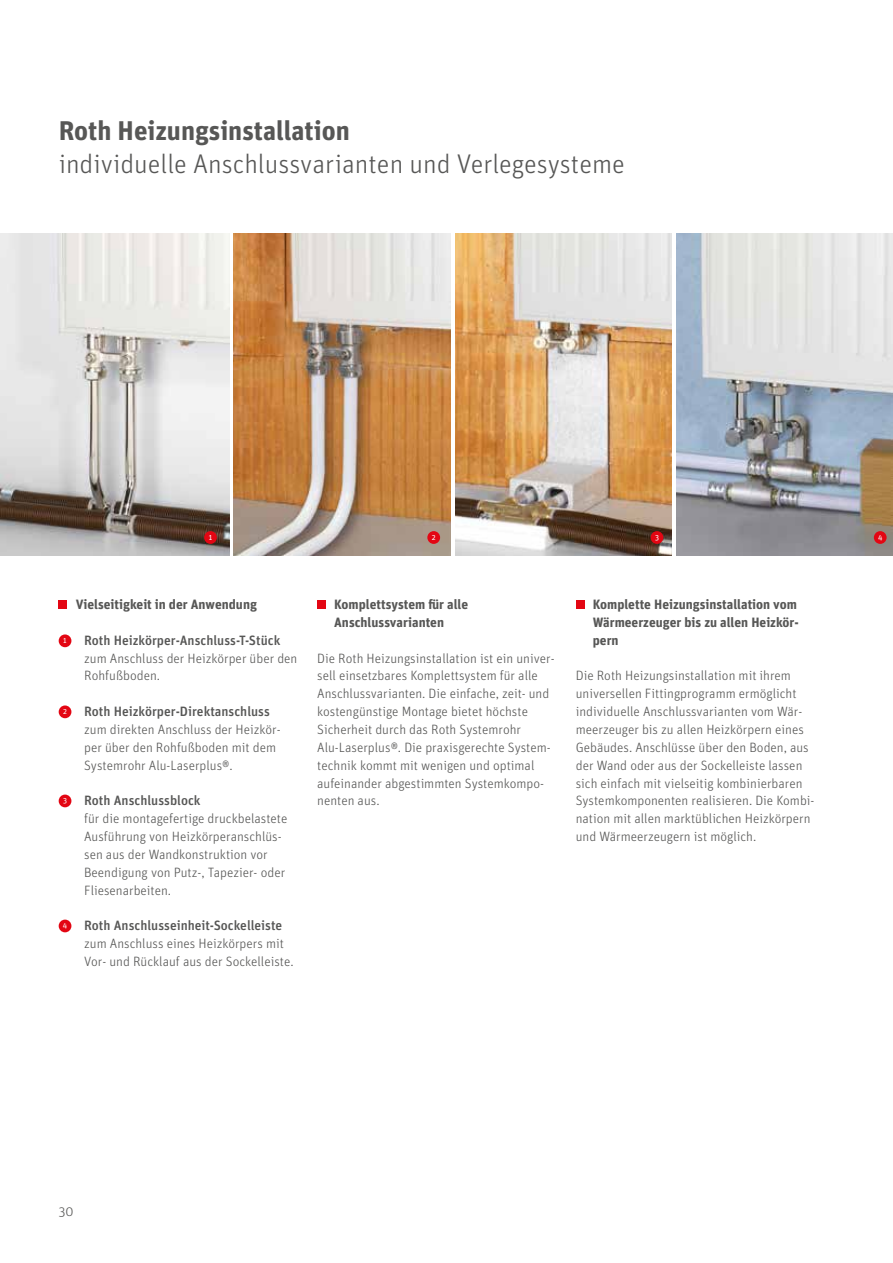
<style>
.page{position:relative;width:893px;height:1263px;background:#fff}
.page>*{position:absolute;margin:0;border:0;box-sizing:border-box;transform-origin:0 0}
.t1{font:300 27px "Unit OT";color:#575756}
.t2{font:700 27px "Unit OT";color:#575756}
.t3{font:300 13.5px/17.9px "Unit OT";color:#575756}
.t4{font:700 13.5px/17.9px "Unit OT";color:#575756}
.t5{font:500 13.5px "Unit OT";color:#575756}
.t6{font:7.65px "Unit OT";color:#fff}
</style>
<div class="page">
<div style="left:59px;top:600px;width:8px;height:9px;background:#e30613"></div>
<div style="left:317px;top:600px;width:9px;height:9px;background:#e30613"></div>
<div style="left:576px;top:600px;width:8px;height:9px;background:#e30613"></div>
<img style="left:0;top:234px;width:230px;height:321px">
<img style="left:234px;top:234px;width:217px;height:321px">
<img style="left:455px;top:234px;width:217px;height:321px">
<img style="left:676px;top:234px;width:217px;height:321px">
<div style="left:59px;top:919px;width:12px;height:13px;background:#e30613;border-radius:50%"></div>
<div style="left:59px;top:794px;width:12px;height:13px;background:#e30613;border-radius:50%"></div>
<div style="left:59px;top:705px;width:12px;height:13px;background:#e30613;border-radius:50%"></div>
<div style="left:59px;top:634px;width:12px;height:13px;background:#e30613;border-radius:50%"></div>
<div style="left:204px;top:531px;width:13px;height:13px;background:#e30613;border-radius:50%"></div>
<div style="left:427px;top:531px;width:13px;height:13px;background:#e30613;border-radius:50%"></div>
<div style="left:651px;top:531px;width:12px;height:13px;background:#e30613;border-radius:50%"></div>
<div style="left:874px;top:531px;width:13px;height:13px;background:#e30613;border-radius:50%"></div>
<h1 class="t2" style="left:59px;top:113px;width:293px">Roth Heizungsinstallation</h1>
<h1 class="t1" style="left:59px;top:148px;width:568px">individuelle Anschlussvarianten und Verlegesysteme</h1>
<p class="t6" style="left:209px;top:532px;width:5px">1</p>
<p class="t6" style="left:432px;top:532px;width:5px">2</p>
<p class="t6" style="left:655px;top:532px;width:5px">3</p>
<p class="t6" style="left:878px;top:532px;width:6px">4</p>
<p class="t6" style="left:63px;top:636px;width:5px">1</p>
<p class="t6" style="left:63px;top:707px;width:5px">2</p>
<p class="t6" style="left:63px;top:796px;width:5px">3</p>
<p class="t6" style="left:63px;top:921px;width:6px">4</p>
<p class="t4" style="left:76px;top:595px;width:183px">Vielseitigkeit in der Anwendung</p>
<p class="t5" style="left:84px;top:631px;width:198px">Roth Heizkörper-Anschluss-T-Stück</p>
<p class="t3" style="left:84px;top:649px;width:215px">zum Anschluss der Heizkörper über den<br>Rohfußboden.</p>
<p class="t5" style="left:84px;top:703px;width:187px">Roth Heizkörper-Direktanschluss</p>
<p class="t3" style="left:84px;top:720px;width:198px">zum direkten Anschluss der Heizkör&shy;per über den Rohfußboden mit dem<br>Systemrohr Alu-Laserplus®.</p>
<p class="t5" style="left:84px;top:792px;width:118px">Roth Anschlussblock</p>
<p class="t3" style="left:84px;top:810px;width:205px">für die montagefertige druckbelastete Ausführung von Heizkörperanschlüs&shy;sen aus der Wandkonstruktion vor Beendigung von Putz-, Tapezier- oder Fliesenarbeiten.</p>
<p class="t5" style="left:84px;top:917px;width:200px">Roth Anschlusseinheit-Sockelleiste</p>
<p class="t3" style="left:84px;top:935px;width:211px">zum Anschluss eines Heizkörpers mit<br>Vor- und Rücklauf aus der Sockelleiste.</p>
<p class="t4" style="left:334px;top:595px;width:136px">Komplettsystem für alle<br>Anschlussvarianten</p>
<p class="t3" style="left:317px;top:649px;width:239px">Die Roth Heizungsinstallation ist ein univer&shy;sell einsetzbares Komplettsystem für alle Anschlussvarianten. Die einfache, zeit- und kostengünstige Montage bietet höchste Sicherheit durch das Roth Systemrohr Alu-Laserplus®. Die praxisgerechte System&shy;technik kommt mit wenigen und optimal aufeinander abgestimmten Systemkompo&shy;nenten aus.</p>
<p class="t4" style="left:593px;top:595px;width:208px">Komplette Heizungsinstallation vom<br>Wärmeerzeuger bis zu allen Heizkör&shy;pern</p>
<p class="t3" style="left:576px;top:667px;width:240px">Die Roth Heizungsinstallation mit ihrem universellen Fittingprogramm ermöglicht individuelle Anschlussvarianten vom Wär&shy;meerzeuger bis zu allen Heizkörpern eines Gebäudes. Anschlüsse über den Boden, aus der Wand oder aus der Sockelleiste lassen sich einfach mit vielseitig kombinierbaren Systemkomponenten realisieren. Die Kombi&shy;nation mit allen marktüblichen Heizkörpern und Wärmeerzeugern ist möglich.</p>
<p class="t3" style="left:59px;top:1203px;width:16px">30</p>
</div>
